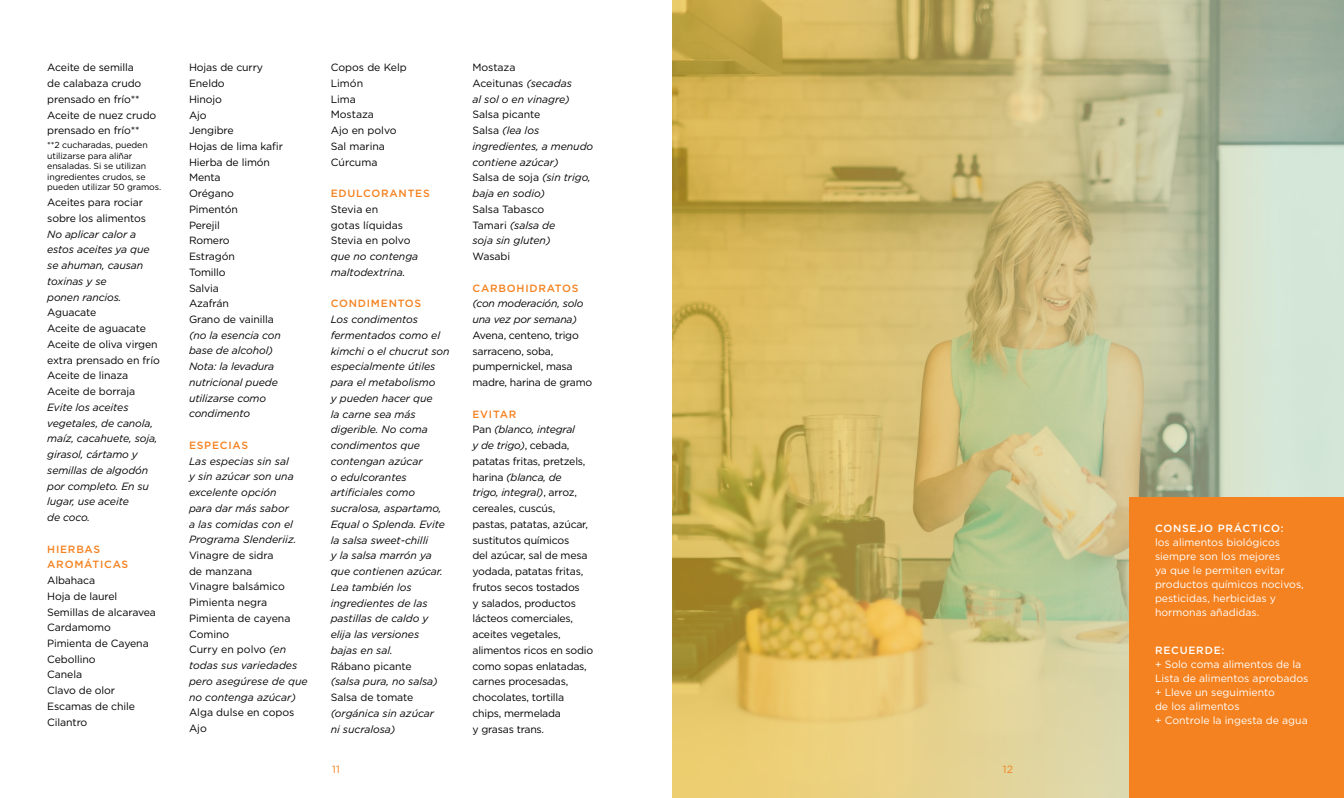
<style>
.page{position:relative;width:1344px;height:798px;background:#fff}
.page>*{position:absolute;margin:0;border:0;box-sizing:border-box;transform-origin:0 0}
.t1{font:10.5px/15.8px "Gotham";letter-spacing:-.01em;color:#000}
.t2{font:italic 10.5px/15.8px "Gotham";letter-spacing:-.005em;color:#000}
.t3{font:10.5px/14px "Gotham";color:#fff}
.t4{font:500 10.5px/15.8px "Gotham";letter-spacing:.075em;color:#f58220}
.t5{font:500 10.5px "Gotham";letter-spacing:.075em;color:#fff}
.t6{font:10.5px "Gotham";color:#f58220}
.t7{font:8.75px/10.5px "Gotham";letter-spacing:-.01em;color:#000}
.s1{font-style:italic}
.s2{font-style:normal}
.s3{font-weight:500;color:#f58220}
</style>
<div class="page">
<svg style="left:672px;top:0;width:672px;height:798px;background:#ccbe7f"></svg>
<div style="left:1130px;top:498px;width:214px;height:300px;background:#f58220"></div>
<p class="t1" style="left:47px;top:60px;width:111px">Aceite de semilla<br>de calabaza crudo prensado en frío**<br>Aceite de nuez crudo prensado en frío**</p>
<p class="t7" style="left:47px;top:140px;width:116px">**2 cucharadas, pueden utilizarse para aliñar ensaladas. Si se utilizan ingredientes crudos, se pueden utilizar 50 gramos.</p>
<p class="t1" style="left:47px;top:194px;width:100px">Aceites para rociar sobre los alimentos</p>
<p class="t2" style="left:47px;top:226px;width:104px">No aplicar calor a estos aceites ya que se ahuman, causan toxinas y se<br>ponen rancios.</p>
<p class="t1" style="left:47px;top:305px;width:114px">Aguacate<br>Aceite de aguacate<br>Aceite de oliva virgen extra prensado en frío<br>Aceite de linaza<br>Aceite de borraja</p>
<p class="t2" style="left:47px;top:399px;width:112px">Evite los aceites vegetales, de canola, maíz, cacahuete, soja, girasol, cártamo y semillas de algodón por completo. En su lugar, use aceite<br>de coco.</p>
<p class="t4" style="left:47px;top:541px;width:83px">HIERBAS<br>AROMÁTICAS</p>
<p class="t1" style="left:47px;top:572px;width:110px">Albahaca<br>Hoja de laurel<br>Semillas de alcaravea<br>Cardamomo<br>Pimienta de Cayena<br>Cebollino<br>Canela<br>Clavo de olor<br>Escamas de chile<br>Cilantro</p>
<p class="t1" style="left:189px;top:60px;width:96px">Hojas de curry<br>Eneldo<br>Hinojo<br>Ajo<br>Jengibre<br>Hojas de lima kafir<br>Hierba de limón<br>Menta<br>Orégano<br>Pimentón<br>Perejil<br>Romero<br>Estragón<br>Tomillo<br>Salvia<br>Azafrán<br>Grano de vainilla</p>
<p class="t2" style="left:189px;top:327px;width:93px">(no la esencia con base de alcohol)<br>Nota: la levadura nutricional puede utilizarse como condimento</p>
<p class="t4" style="left:189px;top:437px;width:61px">ESPECIAS</p>
<p class="t2" style="left:189px;top:453px;width:109px">Las especias sin sal y sin azúcar son una excelente opción para dar más sabor a las comidas con el<br>Programa Slenderiiz.</p>
<p class="t1" style="left:189px;top:547px;width:120px">Vinagre de sidra<br>de manzana<br>Vinagre balsámico<br>Pimienta negra<br>Pimienta de cayena<br>Comino<br>Curry en polvo <span class="s1">(en todas sus variedades pero asegúrese de que no contenga azúcar)</span></p>
<p class="t1" style="left:189px;top:704px;width:107px">Alga dulse en copos<br>Ajo</p>
<p class="t1" style="left:331px;top:59px;width:78px">Copos de Kelp<br>Limón<br>Lima<br>Mostaza<br>Ajo en polvo<br>Sal marina<br>Cúrcuma</p>
<p class="t4" style="left:331px;top:185px;width:101px">EDULCORANTES</p>
<p class="t1" style="left:331px;top:201px;width:81px">Stevia en<br>gotas líquidas<br>Stevia en polvo</p>
<p class="t2" style="left:331px;top:248px;width:89px">que no contenga maltodextrina.</p>
<p class="t4" style="left:331px;top:296px;width:92px">CONDIMENTOS</p>
<p class="t2" style="left:331px;top:311px;width:120px">Los condimentos fermentados como el kimchi o el chucrut son especialmente útiles para el metabolismo<br>y pueden hacer que<br>la carne sea más digerible. No coma condimentos que contengan azúcar<br>o edulcorantes artificiales como sucralosa, aspartamo,<br>Equal o Splenda. Evite la salsa sweet-chilli<br>y la salsa marrón ya que contienen azúcar.<br>Lea también los ingredientes de las pastillas de caldo y elija las versiones<br>bajas en sal.</p>
<p class="t1" style="left:331px;top:658px;width:83px">Rábano picante</p>
<p class="t2" style="left:331px;top:673px;width:109px">(salsa pura, no salsa)</p>
<p class="t1" style="left:331px;top:689px;width:84px">Salsa de tomate</p>
<p class="t2" style="left:331px;top:705px;width:105px">(orgánica sin azúcar ni sucralosa)</p>
<p class="t2" style="left:472px;top:59px;width:101px"><span class="s2">Mostaza<br>Aceitunas</span> (secadas al sol o en vinagre)</p>
<p class="t2" style="left:472px;top:107px;width:122px"><span class="s2">Salsa picante<br>Salsa</span> (lea los ingredientes, a menudo contiene azúcar)<br><span class="s2">Salsa de soja</span> (sin trigo, baja en sodio)</p>
<p class="t2" style="left:472px;top:201px;width:84px"><span class="s2">Salsa Tabasco<br>Tamari</span> (salsa de soja sin gluten)</p>
<p class="t1" style="left:472px;top:248px;width:39px">Wasabi</p>
<p class="t4" style="left:472px;top:280px;width:108px">CARBOHIDRATOS</p>
<p class="t2" style="left:472px;top:296px;width:112px">(con moderación, solo una vez por semana)</p>
<p class="t1" style="left:472px;top:327px;width:121px">Avena, centeno, trigo sarraceno, soba, pumpernickel, masa madre, harina de gramo</p>
<p class="t1" style="left:472px;top:406px;width:122px"><span class="s3">EVITAR<br></span>Pan <span class="s1">(blanco, integral<br>y de trigo)</span>, cebada, patatas fritas, pretzels, harina <span class="s1">(blanca, de<br>trigo, integral)</span>, arroz, cereales, cuscús,<br>pastas, patatas, azúcar, sustitutos químicos<br>del azúcar, sal de mesa yodada, patatas fritas, frutos secos tostados<br>y salados, productos lácteos comerciales, aceites vegetales, alimentos ricos en sodio como sopas enlatadas, carnes procesadas, chocolates, tortilla chips, mermelada<br>y grasas trans.</p>
<p class="t6" style="left:332px;top:762px;width:9px">11</p>
<p class="t6" style="left:1003px;top:762px;width:12px">12</p>
<p class="t5" style="left:1155px;top:521px;width:130px">CONSEJO PRÁCTICO:</p>
<p class="t3" style="left:1155px;top:535px;width:150px">los alimentos biológicos siempre son los mejores<br>ya que le permiten evitar productos químicos nocivos, pesticidas, herbicidas y hormonas añadidas.</p>
<p class="t5" style="left:1155px;top:644px;width:71px">RECUERDE:</p>
<p class="t3" style="left:1155px;top:657px;width:155px">+ Solo coma alimentos de la<br>Lista de alimentos aprobados + Lleve un seguimiento<br>de los alimentos<br>+ Controle la ingesta de agua</p>
</div>
